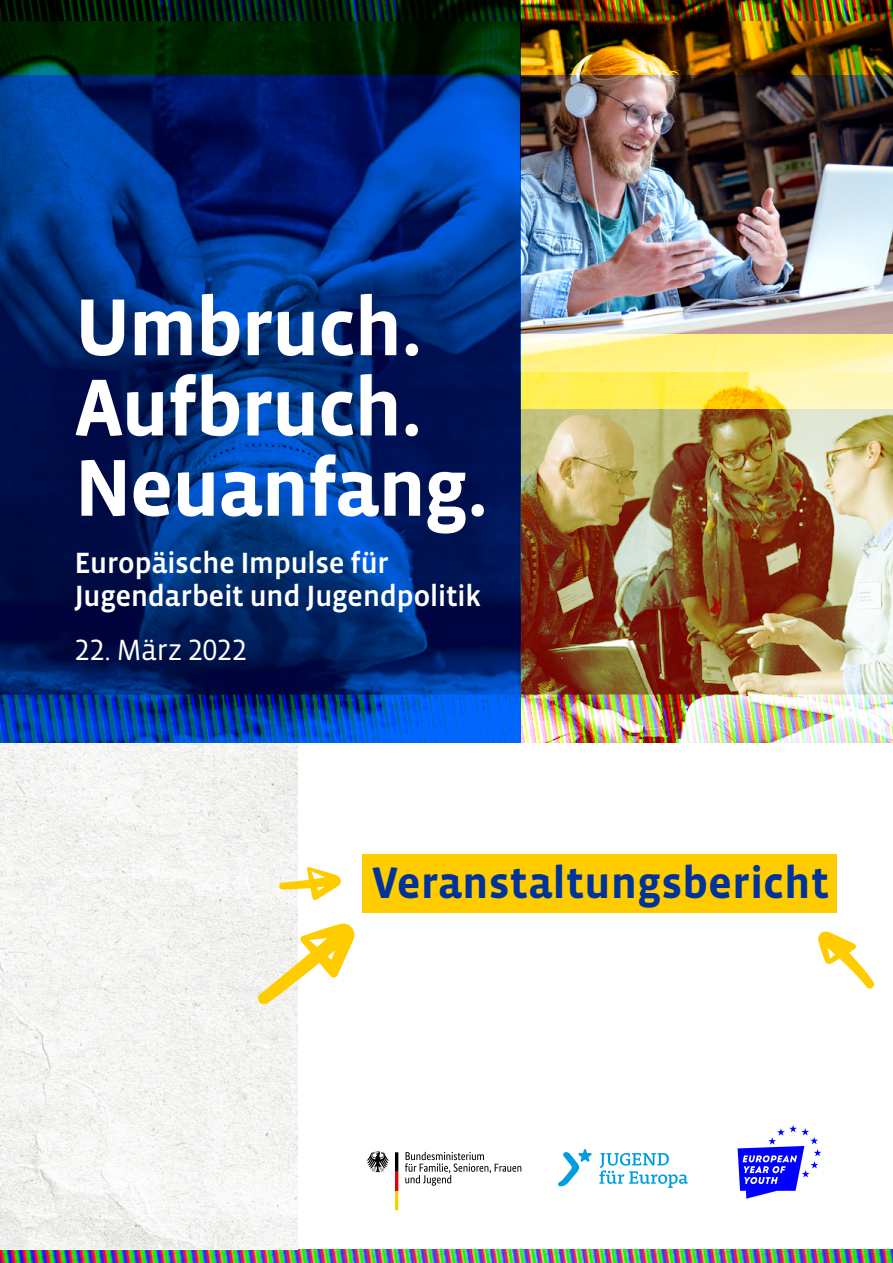
<style>
.page{position:relative;width:893px;height:1263px;background:#fff}
.page>*{position:absolute;margin:0;border:0;box-sizing:border-box;transform-origin:0 0}
.t1{font:700 82.5px/80.2px "Vista Sans OTCE";letter-spacing:-.025em;color:#fff}
.t2{font:700 45px "Vista Sans OTCE";color:#039}
.t3{font:500 30px/33px "Vista Sans OTCE";letter-spacing:-.02em;color:#fff}
.t4{font:30px "Vista Sans OTCE";letter-spacing:-.01em;color:#fff}
</style>
<div class="page">
<img style="left:521px;top:74px;width:371px;height:260px">
<svg style="left:405px;top:1152px;width:116px;height:34px"></svg>
<svg style="left:366px;top:1151px;width:23px;height:21px"></svg>
<svg style="left:395px;top:1152px;width:3px;height:58px"></svg>
<svg style="left:738px;top:1125px;width:83px;height:74px"></svg>
<div style="left:363px;top:854px;width:474px;height:58px;background:#fc0"></div>
<svg style="left:818px;top:931px;width:57px;height:58px"></svg>
<svg style="left:599px;top:1153px;width:89px;height:35px"></svg>
<svg style="left:558px;top:1149px;width:34px;height:37px"></svg>
<img style="left:521px;top:409px;width:372px;height:334px">
<svg style="left:297px;top:74px;width:224px;height:669px;background:#002e84"></svg>
<img style="left:297px;top:0;width:596px;height:74px">
<img style="left:0;top:0;width:297px;height:1250px">
<img style="left:0;top:1250px;width:893px;height:13px">
<svg style="left:521px;top:334px;width:371px;height:75px;background:#fff182"></svg>
<svg style="left:257px;top:923px;width:98px;height:82px"></svg>
<svg style="left:279px;top:867px;width:62px;height:34px"></svg>
<h1 class="t1" style="left:74px;top:287px;width:416px">Umbruch.<br>Aufbruch.<br>Neuanfang.</h1>
<p class="t3" style="left:74px;top:546px;width:408px">Europäische Impulse für<br>Jugendarbeit und Jugendpolitik</p>
<p class="t4" style="left:74px;top:633px;width:174px">22. März 2022</p>
<h2 class="t2" style="left:372px;top:857px;width:459px">Veranstaltungsbericht</h2>
</div>
